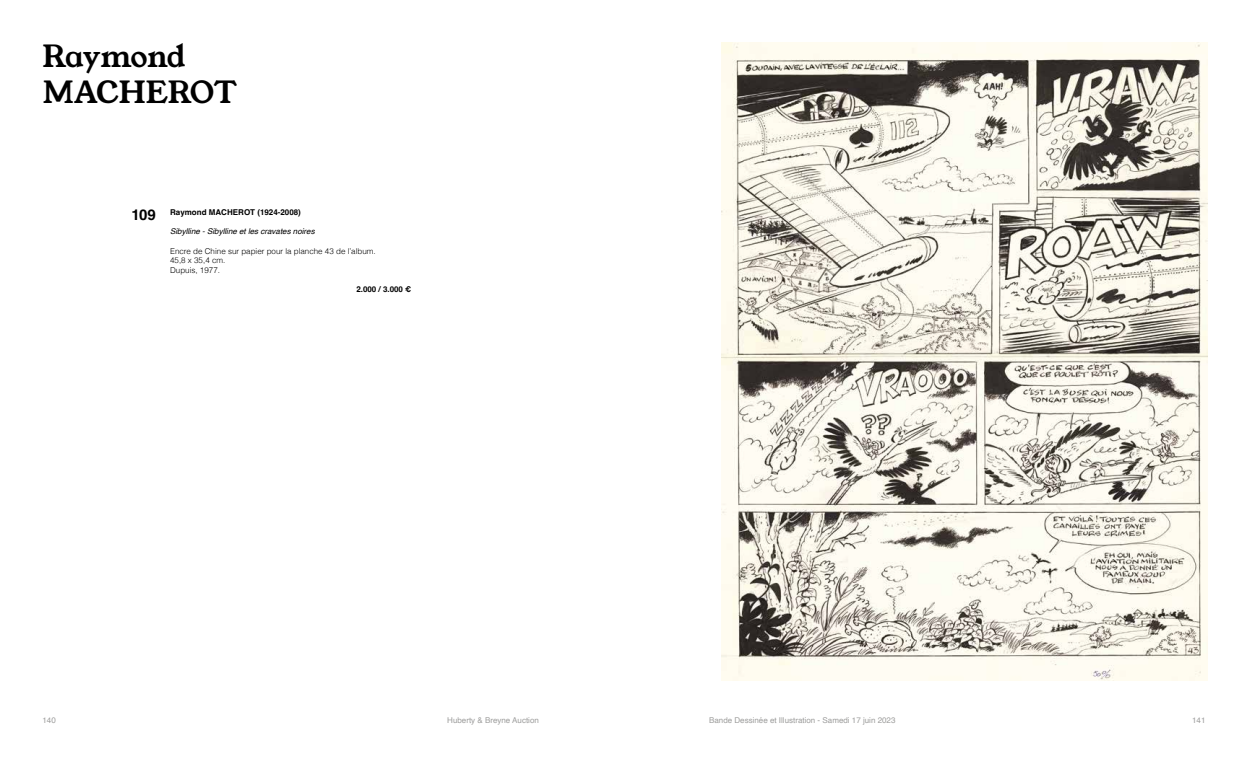
<style>
.page{position:relative;width:1248px;height:766px;background:#fff}
.page>*{position:absolute;margin:0;border:0;box-sizing:border-box;transform-origin:0 0}
.t1{font:30px/36px "Young Serif";letter-spacing:-.02em;color:#000}
.t2{font:700 15px "Helvetica";color:#000}
.t3{font:8px "Helvetica";color:#9d9d9c}
.t4{font:300 8px/9.6px "Helvetica";color:#000}
.t5{font:700 8px "Helvetica";color:#000}
.t6{font:italic 8px "Helvetica";color:#000}
</style>
<div class="page">
<img style="left:721px;top:43px;width:485px;height:637px">
<h1 class="t1" style="left:43px;top:38px;width:196px">Raymond<br>MACHEROT</h1>
<h2 class="t2" style="left:132px;top:206px;width:26px">109</h2>
<p class="t5" style="left:170px;top:207px;width:132px">Raymond MACHEROT (1924-2008)</p>
<p class="t6" style="left:170px;top:225px;width:146px">Sibylline - Sibylline et les cravates noires</p>
<p class="t4" style="left:170px;top:245px;width:207px">Encre de Chine sur papier pour la planche 43 de l’album.<br>45,8 x 35,4 cm.<br>Dupuis, 1977.</p>
<p class="t5" style="left:356px;top:284px;width:56px">2.000 / 3.000 €</p>
<p class="t3" style="left:43px;top:714px;width:15px">140</p>
<p class="t3" style="left:447px;top:714px;width:93px">Huberty &amp; Breyne Auction</p>
<p class="t3" style="left:709px;top:714px;width:188px">Bande Dessinée et Illustration - Samedi 17 juin 2023</p>
<p class="t3" style="left:1191px;top:714px;width:15px">141</p>
</div>
